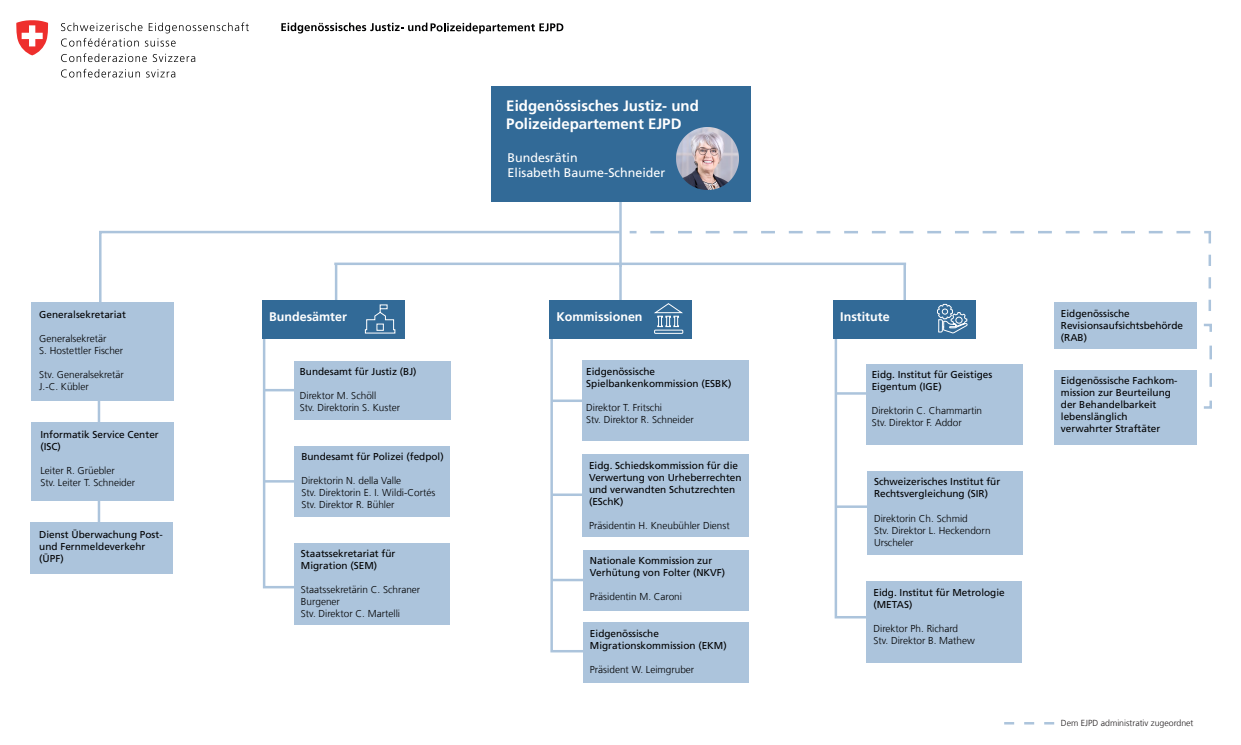
<style>
.page{position:relative;width:1241px;height:745px;background:#fff}
.page>*{position:absolute;margin:0;border:0;box-sizing:border-box;transform-origin:0 0}
.t1{font:700 15px/18px "Frutiger LT Com";color:#fff}
.t2{font:12.5px/15px "Frutiger LT Com";color:#fff}
.t3{font:700 12.5px "Frutiger LT Com";color:#fff}
.t4{font:10px/12px "Frutiger LT Com";color:#000001}
.t5{font:300 10px/12px "Frutiger LT Com";color:#000001}
.t6{font:300 8.75px "Frutiger LT Com";color:#231f20}
</style>
<div class="page">
<hr style="left:619px;top:122px;width:2px;height:145px;background:#acc4dc">
<svg style="left:99px;top:229px;width:523px;height:73px"></svg>
<hr style="left:334px;top:262px;width:571px;height:3px;background:#acc4dc">
<hr style="left:335px;top:264px;width:2px;height:39px;background:#acc4dc">
<hr style="left:619px;top:264px;width:2px;height:39px;background:#acc4dc">
<svg style="left:629px;top:231px;width:7px;height:2px"></svg>
<svg style="left:1004px;top:722px;width:51px;height:2px"></svg>
<div style="left:490px;top:87px;width:260px;height:115px;background:#326a97"></div>
<hr style="left:98px;top:306px;width:2px;height:266px;background:#acc4dc">
<div style="left:31px;top:302px;width:143px;height:98px;background:#acc4dc"></div>
<div style="left:31px;top:422px;width:143px;height:78px;background:#acc4dc"></div>
<div style="left:30px;top:522px;width:143px;height:51px;background:#acc4dc"></div>
<svg style="left:549px;top:338px;width:79px;height:315px"></svg>
<hr style="left:551px;top:493px;width:177px;height:2px;background:#acc4dc">
<hr style="left:551px;top:399px;width:167px;height:3px;background:#acc4dc">
<div style="left:581px;top:360px;width:167px;height:81px;background:#acc4dc"></div>
<div style="left:582px;top:454px;width:166px;height:82px;background:#acc4dc"></div>
<div style="left:583px;top:549px;width:165px;height:60px;background:#acc4dc"></div>
<hr style="left:551px;top:578px;width:180px;height:3px;background:#acc4dc">
<div style="left:583px;top:622px;width:165px;height:60px;background:#acc4dc"></div>
<div style="left:549px;top:299px;width:143px;height:39px;background:#326a97"></div>
<div style="left:866px;top:581px;width:155px;height:81px;background:#acc4dc"></div>
<svg style="left:262px;top:338px;width:79px;height:251px"></svg>
<hr style="left:264px;top:480px;width:135px;height:2px;background:#acc4dc">
<hr style="left:264px;top:388px;width:125px;height:3px;background:#acc4dc">
<div style="left:262px;top:299px;width:143px;height:39px;background:#326a97"></div>
<div style="left:294px;top:360px;width:156px;height:59px;background:#acc4dc"></div>
<div style="left:294px;top:445px;width:156px;height:71px;background:#acc4dc"></div>
<div style="left:294px;top:543px;width:155px;height:81px;background:#acc4dc"></div>
<svg style="left:61px;top:22px;width:188px;height:25px"></svg>
<svg style="left:61px;top:53px;width:86px;height:9px"></svg>
<svg style="left:153px;top:54px;width:42px;height:8px"></svg>
<svg style="left:61px;top:69px;width:79px;height:9px"></svg>
<svg style="left:146px;top:69px;width:29px;height:9px"></svg>
<svg style="left:16px;top:20px;width:33px;height:35px"></svg>
<svg style="left:281px;top:23px;width:282px;height:11px"></svg>
<img style="left:676px;top:127px;width:62px;height:62px">
<svg style="left:364px;top:304px;width:32px;height:30px"></svg>
<div style="left:376px;top:323px;width:8px;height:7px;border:1px solid #fff"></div>
<svg style="left:643px;top:231px;width:569px;height:388px"></svg>
<p class="t4" style="left:39px;top:308px;width:88px">Generalsekretariat</p>
<p class="t5" style="left:39px;top:332px;width:85px">Generalsekretär<br>S. Hostettler Fischer</p>
<p class="t5" style="left:39px;top:368px;width:86px">Stv. Generalsekretär<br>J.-C. Kübler</p>
<p class="t4" style="left:40px;top:428px;width:120px">Informatik Service Center (ISC)</p>
<p class="t5" style="left:40px;top:464px;width:96px">Leiter R. Grüebler<br>Stv. Leiter T. Schneider</p>
<p class="t4" style="left:39px;top:528px;width:125px">Dienst Überwachung Post&shy;und Fernmeldeverkehr (ÜPF)</p>
<p class="t3" style="left:269px;top:309px;width:79px">Bundesämter</p>
<p class="t4" style="left:300px;top:365px;width:118px">Bundesamt für Justiz (BJ)</p>
<p class="t5" style="left:300px;top:389px;width:102px">Direktor M. Schöll<br>Stv. Direktorin S. Kuster</p>
<p class="t4" style="left:301px;top:450px;width:144px">Bundesamt für Polizei (fedpol)</p>
<p class="t5" style="left:301px;top:474px;width:135px">Direktorin N. della Valle<br>Stv. Direktorin E. I. Wildi-Cortés<br>Stv. Direktor R. Bühler</p>
<p class="t4" style="left:301px;top:547px;width:96px">Staatssekretariat für<br>Migration (SEM)</p>
<p class="t5" style="left:301px;top:583px;width:121px">Staatssekretärin C. Schraner<br>Burgener<br>Stv. Direktor C. Martelli</p>
<h1 class="t1" style="left:506px;top:97px;width:194px">Eidgenössisches Justiz- und<br>Polizeidepartement EJPD</h1>
<p class="t2" style="left:507px;top:150px;width:159px">Bundesrätin<br>Elisabeth Baume-Schneider</p>
<p class="t3" style="left:556px;top:309px;width:88px">Kommissionen</p>
<p class="t4" style="left:586px;top:365px;width:147px">Eidgenössische<br>Spielbankenkommission (ESBK)</p>
<p class="t5" style="left:586px;top:401px;width:109px">Direktor T. Fritschi<br>Stv. Direktor R. Schneider</p>
<p class="t4" style="left:589px;top:459px;width:154px">Eidg. Schiedskommission für die<br>Verwertung von Urheberrechten und verwandten Schutzrechten (ESchK)</p>
<p class="t5" style="left:589px;top:519px;width:142px">Präsidentin H. Kneubühler Dienst</p>
<p class="t4" style="left:590px;top:554px;width:137px">Nationale Kommission zur<br>Verhütung von Folter (NKVF)</p>
<p class="t5" style="left:590px;top:590px;width:94px">Präsidentin M. Caroni</p>
<p class="t4" style="left:590px;top:627px;width:138px">Eidgenössische<br>Migrationskommission (EKM)</p>
<p class="t5" style="left:590px;top:663px;width:106px">Präsident W. Leimgruber</p>
<p class="t3" style="left:840px;top:309px;width:51px">Institute</p>
<p class="t4" style="left:1060px;top:307px;width:124px">Eidgenössische<br>Revisionsaufsichtsbehörde (RAB)</p>
<p class="t4" style="left:1060px;top:375px;width:118px">Eidgenössische Fachkom&shy;mission zur Beurteilung der Behandelbarkeit lebenslänglich verwahrter Straftäter</p>
<p class="t4" style="left:871px;top:368px;width:122px">Eidg. Institut für Geistiges<br>Eigentum (IGE)</p>
<p class="t5" style="left:871px;top:404px;width:112px">Direktorin C. Chammartin<br>Stv. Direktor F. Addor</p>
<p class="t4" style="left:873px;top:475px;width:128px">Schweizerisches Institut für<br>Rechtsvergleichung (SIR)</p>
<p class="t5" style="left:873px;top:511px;width:118px">Direktorin Ch. Schmid<br>Stv. Direktor L. Heckendorn<br>Urscheler</p>
<p class="t4" style="left:873px;top:586px;width:133px">Eidg. Institut für Metrologie (METAS)</p>
<p class="t5" style="left:873px;top:622px;width:103px">Direktor Ph. Richard<br>Stv. Direktor B. Mathew</p>
<p class="t6" style="left:1060px;top:717px;width:134px">Dem EJPD administrativ zugeordnet</p>
</div>
